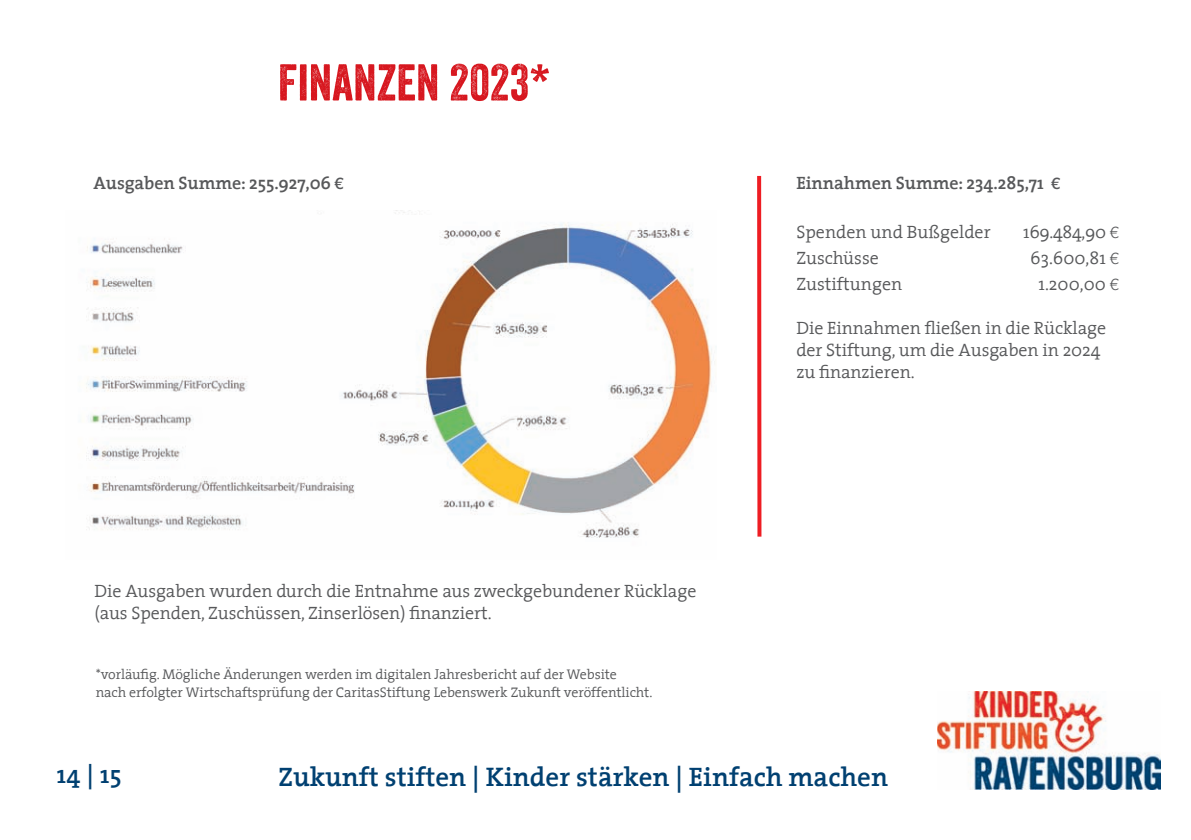
<style>
.page{position:relative;width:1191px;height:840px;background:#fff}
.page>*{position:absolute;margin:0;border:0;box-sizing:border-box;transform-origin:0 0}
.t1{font:50px "Veneer";color:#d7171f}
.t2{font:600 27px "The Serif";color:#004071}
.t3{font:600 25.4px "The Serif";color:#004071}
.t4{font:300 18px/22px "The Serif";letter-spacing:-.005em;color:#57585a}
.t5{font:600 18px "The Serif";letter-spacing:-.005em;color:#57585a}
.t6{font:300 14px/18px "The Serif";letter-spacing:-.005em;color:#57585a}
.s1{font-family:"Helvetica Neue LT Std";font-weight:500;font-size:16px}
.s2{font-family:"Helvetica Neue";font-size:16px}
</style>
<div class="page">
<img style="left:937px;top:691px;width:223px;height:98px">
<img style="left:86px;top:210px;width:629px;height:328px">
<svg style="left:757px;top:176px;width:4px;height:360px"></svg>
<h1 class="t1" style="left:278px;top:52px;width:274px">FINANZEN 2023*</h1>
<p class="t5" style="left:94px;top:168px;width:252px">Ausgaben Summe: 255.927,06 <span class="s1">€</span></p>
<p class="t4" style="left:94px;top:579px;width:603px">Die Ausgaben wurden durch die Entnahme aus zweckgebundener Rücklage (aus Spenden, Zuschüssen, Zinserlösen) finanziert.</p>
<p class="t6" style="left:96px;top:664px;width:558px">*vorläufig. Mögliche Änderungen werden im digitalen Jahresbericht auf der Website<br>nach erfolgter Wirtschaftsprüfung der CaritasStiftung Lebenswerk Zukunft veröffentlicht.</p>
<p class="t5" style="left:796px;top:168px;width:266px">Einnahmen Summe: 234.285,71 <span class="s1">€</span></p>
<p class="t4" style="left:796px;top:220px;width:196px">Spenden und Bußgelder</p>
<p class="t4" style="left:1023px;top:220px;width:97px">169.484,90 <span class="s2">€</span></p>
<p class="t4" style="left:796px;top:246px;width:84px">Zuschüsse</p>
<p class="t4" style="left:1030px;top:246px;width:90px">63.600,81 <span class="s2">€</span></p>
<p class="t4" style="left:796px;top:272px;width:107px">Zustiftungen</p>
<p class="t4" style="left:1038px;top:272px;width:82px">1.200,00 <span class="s2">€</span></p>
<p class="t4" style="left:796px;top:316px;width:311px">Die Einnahmen fließen in die Rücklage der Stiftung, um die Ausgaben in 2024 zu finanzieren.</p>
<h3 class="t3" style="left:57px;top:753px;width:67px">14 | 15</h3>
<h2 class="t2" style="left:278px;top:753px;width:611px">Zukunft stiften | Kinder stärken | Einfach machen</h2>
</div>
